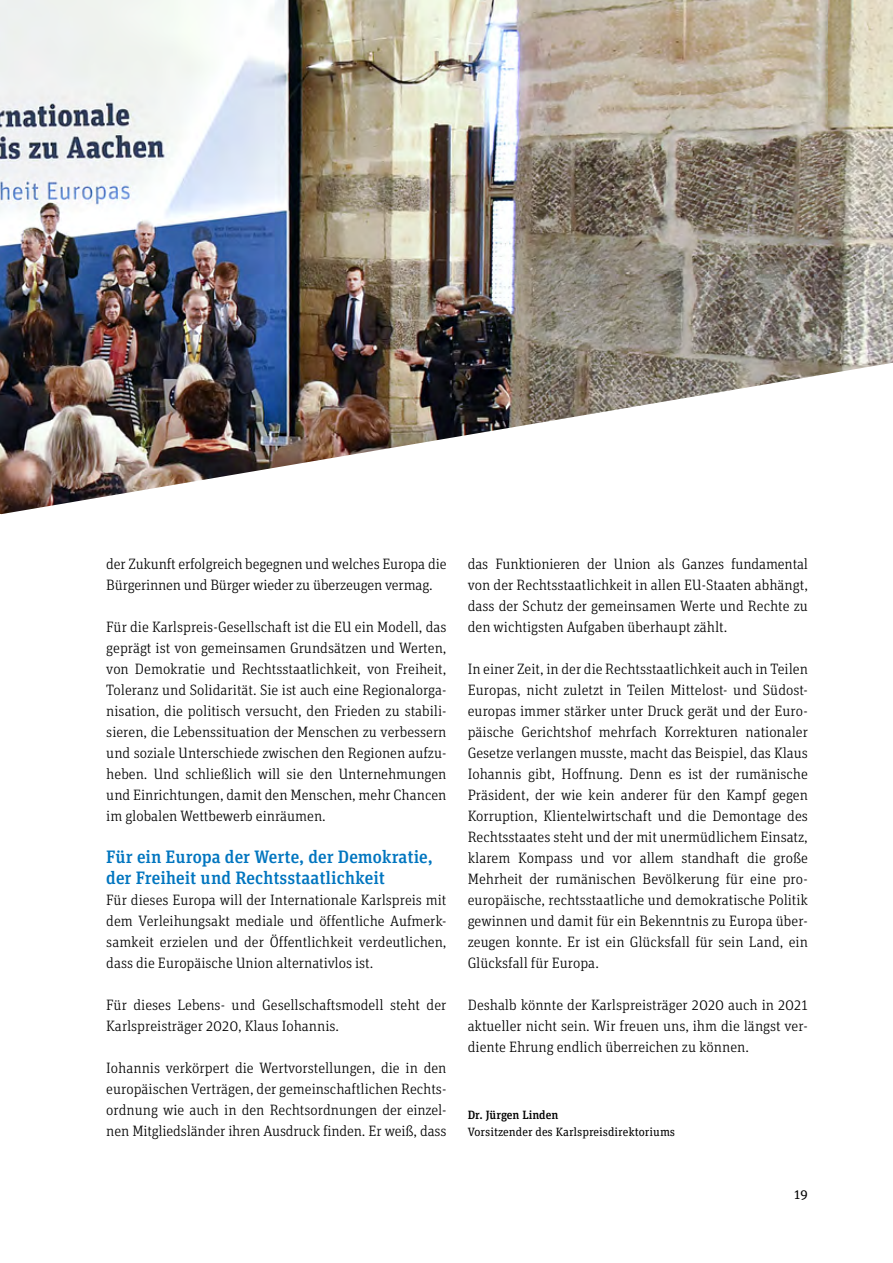
<style>
.page{position:relative;width:893px;height:1263px;background:#fff}
.page>*{position:absolute;margin:0;border:0;box-sizing:border-box;transform-origin:0 0}
.t1{font:500 18px/21px "Unit Slab Pro";color:#0075bf}
.t2{font:300 15px/21px "Unit Slab Pro";color:#000;text-align:justify}
.t3{font:13.5px "Unit Slab Pro";color:#000}
.t4{font:12px "Unit Slab Pro";color:#000}
.t5{font:500 12px "Unit Slab Pro";color:#000}
</style>
<div class="page">
<img style="left:0;top:0;width:893px;height:514px">
<p class="t2" style="left:106px;top:552px;width:342px">der Zukunft erfolgreich begegnen und welches Europa die<br>Bürgerinnen und Bürger wieder zu überzeugen vermag.</p>
<p class="t2" style="left:106px;top:615px;width:342px">Für die Karlspreis-Gesellschaft ist die EU ein Modell, das geprägt ist von gemeinsamen Grundsätzen und Werten, von Demokratie und Rechtsstaatlichkeit, von Freiheit, Toleranz und Solidarität. Sie ist auch eine Regionalorga&shy;nisation, die politisch versucht, den Frieden zu stabili&shy;sieren, die Lebenssituation der Menschen zu verbessern und soziale Unterschiede zwischen den Regionen aufzu&shy;heben. Und schließlich will sie den Unternehmungen und Einrichtungen, damit den Menschen, mehr Chancen im globalen Wettbewerb einräumen.</p>
<p class="t1" style="left:106px;top:845px;width:328px">Für ein Europa der Werte, der Demokratie, der Freiheit und Rechtsstaatlichkeit</p>
<p class="t2" style="left:106px;top:888px;width:342px">Für dieses Europa will der Internationale Karlspreis mit dem Verleihungsakt mediale und öffentliche Aufmerk&shy;samkeit erzielen und der Öffentlichkeit verdeutlichen, dass die Europäische Union alternativlos ist.</p>
<p class="t2" style="left:106px;top:993px;width:342px">Für dieses Lebens- und Gesellschaftsmodell steht der<br>Karlspreisträger 2020, Klaus Iohannis.</p>
<p class="t2" style="left:106px;top:1056px;width:342px">Iohannis verkörpert die Wertvorstellungen, die in den europäischen Verträgen, der gemeinschaftlichen Rechts&shy;ordnung wie auch in den Rechtsordnungen der einzel&shy;nen Mitgliedsländer ihren Ausdruck finden. Er weiß, dass</p>
<p class="t2" style="left:468px;top:552px;width:342px">das Funktionieren der Union als Ganzes fundamental von der Rechtsstaatlichkeit in allen EU-Staaten abhängt, dass der Schutz der gemeinsamen Werte und Rechte zu den wichtigsten Aufgaben überhaupt zählt.</p>
<p class="t2" style="left:468px;top:657px;width:342px">In einer Zeit, in der die Rechtsstaatlichkeit auch in Teilen Europas, nicht zuletzt in Teilen Mittelost- und Südost&shy;europas immer stärker unter Druck gerät und der Euro&shy;päische Gerichtshof mehrfach Korrekturen nationaler Gesetze verlangen musste, macht das Beispiel, das Klaus Iohannis gibt, Hoffnung. Denn es ist der rumänische Präsident, der wie kein anderer für den Kampf gegen Korruption, Klientelwirtschaft und die Demontage des Rechtsstaates steht und der mit unermüdlichem Einsatz, klarem Kompass und vor allem standhaft die große Mehrheit der rumänischen Bevölkerung für eine pro&shy;europäische, rechtsstaatliche und demokratische Politik gewinnen und damit für ein Bekenntnis zu Europa über&shy;zeugen konnte. Er ist ein Glücksfall für sein Land, ein Glücksfall für Europa.</p>
<p class="t2" style="left:468px;top:993px;width:342px">Deshalb könnte der Karlspreisträger 2020 auch in 2021 aktueller nicht sein. Wir freuen uns, ihm die längst ver&shy;diente Ehrung endlich überreichen zu können.</p>
<p class="t5" style="left:468px;top:1106px;width:92px">Dr. Jürgen Linden</p>
<p class="t4" style="left:468px;top:1124px;width:209px">Vorsitzender des Karlspreisdirektoriums</p>
<p class="t3" style="left:794px;top:1185px;width:15px">19</p>
</div>
